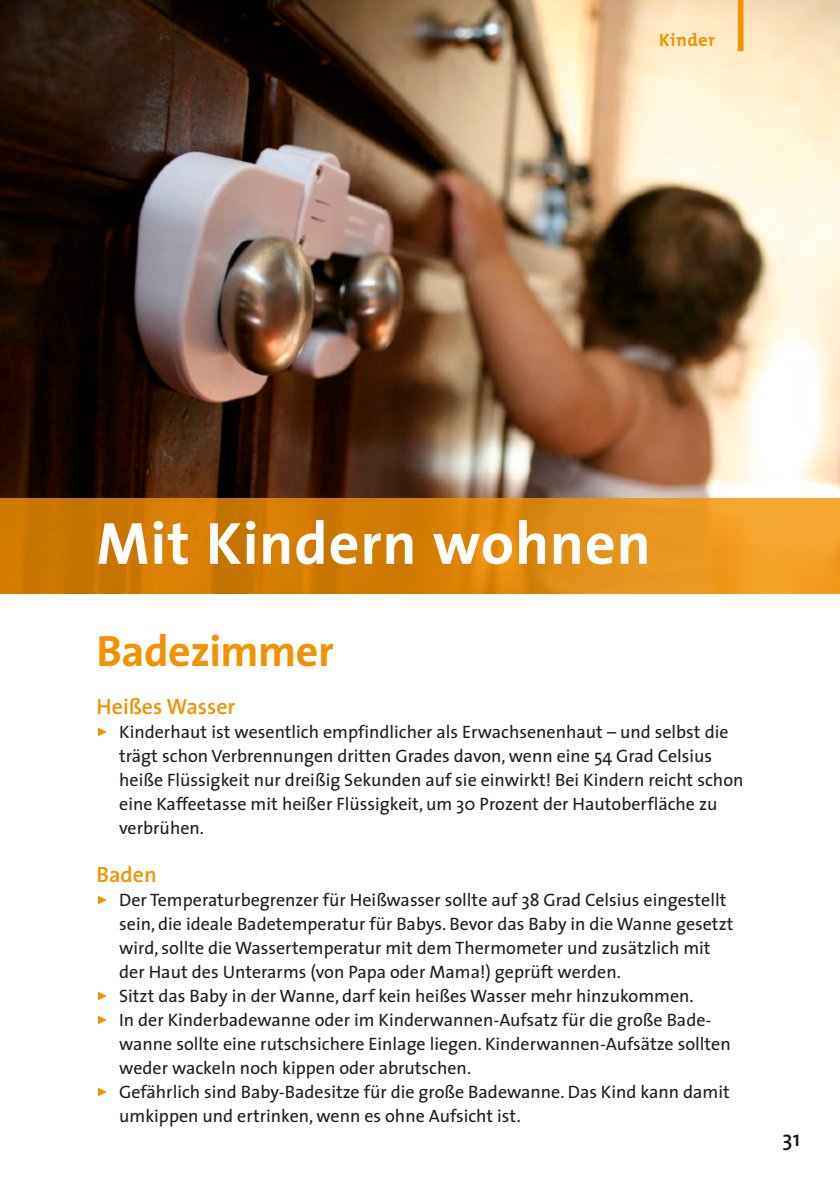
<style>
.page{position:relative;width:840px;height:1191px;background:#fff}
.page>*{position:absolute;margin:0;border:0;box-sizing:border-box;transform-origin:0 0}
.t1{font:700 60px "The Sans";letter-spacing:.015em;color:#fff}
.t2{font:700 44px "The Sans";letter-spacing:-.01em;color:#f39200}
.t3{font:600 22px "The Sans";color:#f39200}
.t4{font:600 22px "The Sans";color:#1d1d1b}
.t5{font:18px/24px "The Sans";color:#1d1d1b}
.t6{font:700 18px "The Mix";letter-spacing:.025em;color:#f39200}
.s1{color:#f39200}
</style>
<div class="page">
<img style="left:0;top:0;width:839px;height:498px">
<svg style="left:0;top:498px;width:839px;height:95px;background:#da860e"></svg>
<div style="left:737px;top:0;width:6px;height:51px;background:#f39200"></div>
<p class="t6" style="left:658px;top:25px;width:57px">Kinder</p>
<h1 class="t1" style="left:96px;top:493px;width:555px">Mit Kindern wohnen</h1>
<h2 class="t2" style="left:96px;top:614px;width:239px">Badezimmer</h2>
<p class="t3" style="left:96px;top:688px;width:140px">Heißes Wasser</p>
<p class="t5" style="left:119px;top:719px;width:625px;text-indent:-23px"><span class="s1">✓</span> Kinderhaut ist wesentlich empfindlicher als Erwachsenenhaut – und selbst die trägt schon Verbrennungen dritten Grades davon, wenn eine 54 Grad Celsius heiße Flüssigkeit nur dreißig Sekunden auf sie einwirkt! Bei Kindern reicht schon eine Kaffeetasse mit heißer Flüssigkeit, um 30 Prozent der Hautoberfläche zu verbrühen.</p>
<p class="t3" style="left:96px;top:856px;width:62px">Baden</p>
<p class="t5" style="left:119px;top:887px;width:615px;text-indent:-23px"><span class="s1">✓</span> Der Temperaturbegrenzer für Heißwasser sollte auf 38 Grad Celsius eingestellt sein, die ideale Badetemperatur für Babys. Bevor das Baby in die Wanne gesetzt wird, sollte die Wassertemperatur mit dem Thermometer und zusätzlich mit der Haut des Unterarms (von Papa oder Mama!) geprüft werden.</p>
<p class="t5" style="left:96px;top:983px;width:596px"><span class="s1">✓</span> Sitzt das Baby in der Wanne, darf kein heißes Wasser mehr hinzukommen.</p>
<p class="t5" style="left:119px;top:1007px;width:612px;text-indent:-23px"><span class="s1">✓</span> In der Kinderbadewanne oder im Kinderwannen-Aufsatz für die große Bade&shy;wanne sollte eine rutschsichere Einlage liegen. Kinderwannen-Aufsätze sollten weder wackeln noch kippen oder abrutschen.</p>
<p class="t5" style="left:119px;top:1079px;width:611px;text-indent:-23px"><span class="s1">✓</span> Gefährlich sind Baby-Badesitze für die große Badewanne. Das Kind kann damit umkippen und ertrinken, wenn es ohne Aufsicht ist.</p>
<p class="t4" style="left:782px;top:1120px;width:19px">31</p>
</div>
